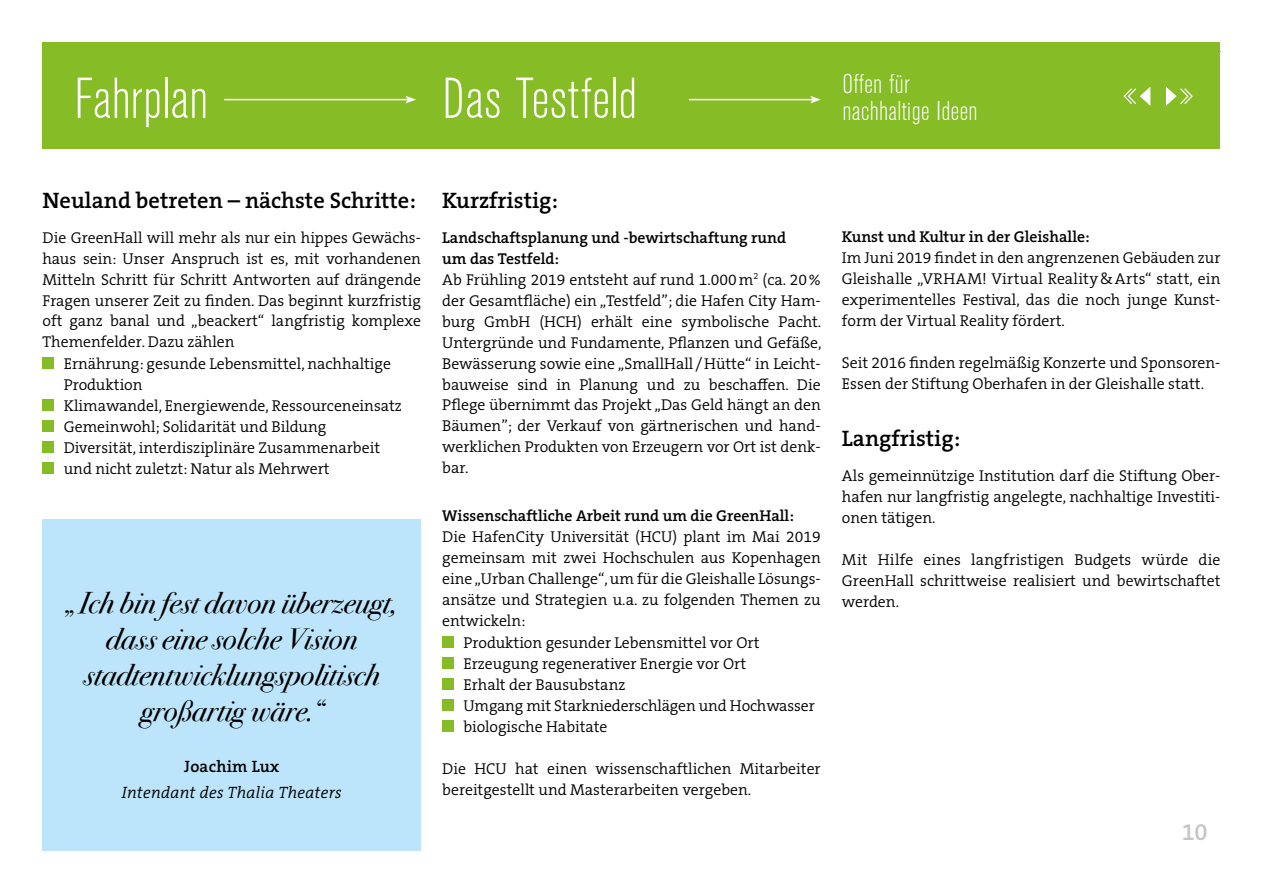
<style>
.page{position:relative;width:1263px;height:893px;background:#fff}
.page>*{position:absolute;margin:0;border:0;box-sizing:border-box;transform-origin:0 0}
.t1{font:300 condensed 57px "Akzidenz Grotesk BE";letter-spacing:.01em;color:#fff}
.t2{font:italic 30px/36px "Bodoni Svty Two ITCTT";color:#000;text-align:center}
.t3{font:300 condensed 27px/27px "Akzidenz Grotesk BE";letter-spacing:.015em;color:#fff}
.t4{font:600 24px "The Serif B W6";color:#c6c6c6}
.t5{font:600 22.5px "The Serif B W6";color:#000}
.t6{font:italic 300 16.5px "The Serif B W4";letter-spacing:.015em;color:#000}
.t7{font:600 16.5px "The Serif B W6";letter-spacing:.015em;color:#000}
.t8{font:300 15.75px/21px "The Serif B W4";color:#000;text-align:justify}
.t9{font:600 15.75px/21px "The Serif B W6";color:#000}
</style>
<div class="page">
<svg style="left:1150px;top:42px;width:29px;height:1px"></svg>
<svg style="left:1192px;top:42px;width:29px;height:10px"></svg>
<div style="left:43px;top:43px;width:1177px;height:106px;background:#86bc25"></div>
<hr style="left:224px;top:99px;width:184px;height:1px;background:#fff">
<svg style="left:405px;top:96px;width:11px;height:7px"></svg>
<div style="left:43px;top:357px;width:11px;height:11px;background:#86bc25"></div>
<div style="left:43px;top:399px;width:11px;height:11px;background:#86bc25"></div>
<div style="left:43px;top:420px;width:11px;height:11px;background:#86bc25"></div>
<div style="left:43px;top:441px;width:11px;height:11px;background:#86bc25"></div>
<div style="left:43px;top:462px;width:11px;height:11px;background:#86bc25"></div>
<div style="left:43px;top:519px;width:378px;height:331px;background:#bce4fa"></div>
<hr style="left:689px;top:99px;width:123px;height:1px;background:#fff">
<svg style="left:810px;top:96px;width:11px;height:7px"></svg>
<svg style="left:1123px;top:86px;width:28px;height:20px"></svg>
<svg style="left:1165px;top:86px;width:28px;height:20px"></svg>
<div style="left:442px;top:636px;width:12px;height:11px;background:#86bc25"></div>
<div style="left:442px;top:657px;width:12px;height:11px;background:#86bc25"></div>
<div style="left:442px;top:678px;width:12px;height:11px;background:#86bc25"></div>
<div style="left:442px;top:699px;width:12px;height:11px;background:#86bc25"></div>
<div style="left:442px;top:720px;width:12px;height:11px;background:#86bc25"></div>
<h1 class="t1" style="left:74px;top:68px;width:135px">Fahrplan</h1>
<h1 class="t1" style="left:442px;top:68px;width:196px">Das Testfeld</h1>
<h3 class="t3" style="left:842px;top:71px;width:137px">Offen für nachhaltige Ideen</h3>
<h3 class="t5" style="left:43px;top:186px;width:375px">Neuland betreten – nächste Schritte:</h3>
<p class="t8" style="left:43px;top:227px;width:380px">Die GreenHall will mehr als nur ein hippes Gewächs-</p>
<p class="t8" style="left:43px;top:248px;width:380px">haus sein: Unser Anspruch ist es, mit vorhandenen</p>
<p class="t8" style="left:43px;top:269px;width:380px">Mitteln Schritt für Schritt Antworten auf drängende</p>
<p class="t8" style="left:43px;top:290px;width:380px">Fragen unserer Zeit zu finden. Das beginnt kurzfristig</p>
<p class="t8" style="left:43px;top:311px;width:380px">oft ganz banal und „beackert“ langfristig komplexe</p>
<p class="t8" style="left:43px;top:332px;width:193px">Themenfelder. Dazu zählen</p>
<p class="t8" style="left:64px;top:353px;width:329px">Ernährung: gesunde Lebensmittel, nachhaltige</p>
<p class="t8" style="left:64px;top:374px;width:80px">Produktion</p>
<p class="t8" style="left:64px;top:395px;width:340px">Klimawandel, Energiewende, Ressourceneinsatz</p>
<p class="t8" style="left:64px;top:416px;width:264px">Gemeinwohl; Solidarität und Bildung</p>
<p class="t8" style="left:64px;top:437px;width:318px">Diversität, interdisziplinäre Zusammenarbeit</p>
<p class="t8" style="left:64px;top:458px;width:267px">und nicht zuletzt: Natur als Mehrwert</p>
<h2 class="t2" style="left:66px;top:583px;width:333px">„Ich bin fest davon überzeugt, dass eine solche Vision stadtentwicklungspolitisch großartig wäre.“</h2>
<p class="t7" style="left:184px;top:756px;width:96px">Joachim Lux</p>
<p class="t6" style="left:122px;top:781px;width:221px">Intendant des Thalia Theaters</p>
<h3 class="t5" style="left:442px;top:186px;width:117px">Kurzfristig:</h3>
<p class="t9" style="left:442px;top:227px;width:345px">Landschaftsplanung und -bewirtschaftung rund um das Testfeld:</p>
<p class="t8" style="left:442px;top:269px;width:381px">Ab Frühling 2019 entsteht auf rund 1.000m<sup>2</sup> (ca. 20% der Gesamtfläche) ein „Testfeld”; die Hafen City Ham&shy;burg GmbH (HCH) erhält eine symbolische Pacht.<br>Untergründe und Fundamente, Pflanzen und Gefäße, Bewässerung sowie eine „SmallHall /Hütte“ in Leicht&shy;bauweise sind in Planung und zu beschaffen. Die Pflege übernimmt das Projekt „Das Geld hängt an den Bäumen”; der Verkauf von gärtnerischen und hand&shy;werklichen Produkten von Erzeugern vor Ort ist denk&shy;bar.</p>
<p class="t9" style="left:442px;top:506px;width:353px">Wissenschaftliche Arbeit rund um die GreenHall:</p>
<p class="t8" style="left:442px;top:527px;width:380px">Die HafenCity Universität (HCU) plant im Mai 2019</p>
<p class="t8" style="left:442px;top:548px;width:380px">gemeinsam mit zwei Hochschulen aus Kopenhagen</p>
<p class="t8" style="left:442px;top:569px;width:380px">eine „Urban Challenge“, um für die Gleishalle Lösungs-</p>
<p class="t8" style="left:442px;top:590px;width:380px">ansätze und Strategien u.a. zu folgenden Themen zu</p>
<p class="t8" style="left:442px;top:611px;width:85px">entwickeln:</p>
<p class="t8" style="left:463px;top:632px;width:297px">Produktion gesunder Lebensmittel vor Ort</p>
<p class="t8" style="left:463px;top:653px;width:284px">Erzeugung regenerativer Energie vor Ort</p>
<p class="t8" style="left:463px;top:674px;width:163px">Erhalt der Bausubstanz</p>
<p class="t8" style="left:463px;top:695px;width:353px">Umgang mit Starkniederschlägen und Hochwasser</p>
<p class="t8" style="left:463px;top:716px;width:146px">biologische Habitate</p>
<p class="t8" style="left:442px;top:758px;width:380px">Die HCU hat einen wissenschaftlichen Mitarbeiter bereitgestellt und Masterarbeiten vergeben.</p>
<p class="t9" style="left:842px;top:226px;width:249px">Kunst und Kultur in der Gleishalle:</p>
<p class="t8" style="left:842px;top:247px;width:380px">Im Juni 2019 findet in den angrenzenen Gebäuden zur Gleishalle „VRHAM! Virtual Reality&amp;Arts“ statt, ein experimentelles Festival, das die noch junge Kunst&shy;form der Virtual Reality fördert.</p>
<p class="t8" style="left:842px;top:352px;width:380px">Seit 2016 finden regelmäßig Konzerte und Sponsoren-<br>Essen der Stiftung Oberhafen in der Gleishalle statt.</p>
<h3 class="t5" style="left:842px;top:424px;width:120px">Langfristig:</h3>
<p class="t8" style="left:842px;top:465px;width:380px">Als gemeinnützige Institution darf die Stiftung Ober&shy;hafen nur langfristig angelegte, nachhaltige Investiti&shy;onen tätigen.</p>
<p class="t8" style="left:842px;top:549px;width:380px">Mit Hilfe eines langfristigen Budgets würde die GreenHall schrittweise realisiert und bewirtschaftet werden.</p>
<h3 class="t4" style="left:1182px;top:816px;width:27px">10</h3>
</div>
